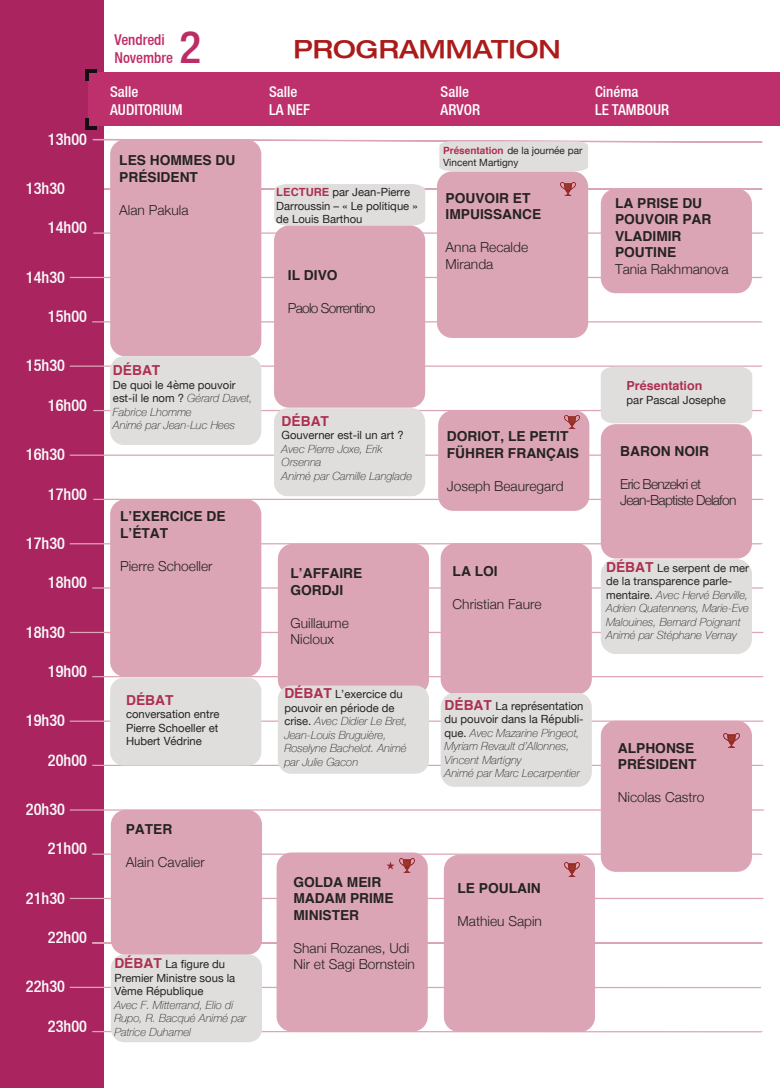
<style>
.page{position:relative;width:780px;height:1088px;background:#fff}
.page>*{position:absolute;margin:0;border:0;box-sizing:border-box;transform-origin:0 0}
.t1{font:500 condensed 45px "Helvetica Neue";color:#be2c66}
.t2{font:500 expanded 25px "Helvetica Neue";color:#aa1b1a}
.t3{font:500 condensed 16.25px "Helvetica Neue";color:#f9f9f9}
.t4{font:500 condensed 15px/18px "Helvetica Neue";color:#fff}
.t5{font:500 condensed 15px/18px "Helvetica Neue";color:#be2c66}
.t6{font:700 13.75px/16.5px "Helvetica";color:#252323}
.t7{font:300 13.75px/16.5px "Helvetica Neue";color:#252323}
.t8{font:300 13.75px/16.5px "Helvetica Neue";letter-spacing:-.055em;color:#252323}
.t9{font:700 13.75px "Helvetica";color:#ae2f52}
.t10{font:700 12.5px "Helvetica";color:#ae2f52}
.t11{font:italic 100 11.25px/13.5px "Helvetica Neue";color:#252323}
.t12{font:11.25px/13.5px "Helvetica Neue";color:#252323}
.t13{font:10px/12px "Helvetica Neue";color:#252323}
.s1{font-weight:400;font-style:normal}
.s2{font-family:"Helvetica";font-weight:700;font-size:13.75px;color:#ae2f52}
.s3{font-family:"Helvetica";font-weight:700;color:#ae2f52}
.s4{font-family:"Helvetica";font-weight:700;font-style:normal;font-size:13.75px;color:#ae2f52}
</style>
<div class="page">
<div style="left:0;top:0;width:104px;height:1088px;background:#aa2460"></div>
<div style="left:88px;top:73px;width:691px;height:53px;background:#be306b"></div>
<svg style="left:69px;top:276px;width:694px;height:3px"></svg>
<svg style="left:69px;top:631px;width:695px;height:3px"></svg>
<svg style="left:69px;top:454px;width:694px;height:3px"></svg>
<svg style="left:69px;top:542px;width:694px;height:3px"></svg>
<svg style="left:69px;top:897px;width:695px;height:3px"></svg>
<svg style="left:69px;top:986px;width:692px;height:3px"></svg>
<svg style="left:69px;top:720px;width:695px;height:2px"></svg>
<svg style="left:93px;top:232px;width:671px;height:2px"></svg>
<svg style="left:92px;top:320px;width:670px;height:3px"></svg>
<svg style="left:92px;top:675px;width:672px;height:3px"></svg>
<svg style="left:93px;top:498px;width:671px;height:3px"></svg>
<svg style="left:92px;top:587px;width:672px;height:2px"></svg>
<svg style="left:92px;top:941px;width:671px;height:3px"></svg>
<svg style="left:92px;top:1030px;width:671px;height:3px"></svg>
<svg style="left:92px;top:764px;width:672px;height:3px"></svg>
<svg style="left:92px;top:853px;width:670px;height:2px"></svg>
<svg style="left:69px;top:809px;width:695px;height:2px"></svg>
<div style="left:110px;top:139px;width:151px;height:217px;background:#dca5b6;border-radius:15px"></div>
<div style="left:110px;top:356px;width:151px;height:89px;background:#e0dedc;border-radius:14px"></div>
<div style="left:110px;top:499px;width:151px;height:178px;background:#dca5b6;border-radius:15px"></div>
<div style="left:110px;top:678px;width:151px;height:87px;background:#e0dedc;border-radius:13px"></div>
<div style="left:111px;top:810px;width:151px;height:145px;background:#dca5b6;border-radius:15px"></div>
<div style="left:111px;top:954px;width:151px;height:88px;background:#e0dedc;border-radius:13px"></div>
<div style="left:274px;top:225px;width:151px;height:183px;background:#dca5b6;border-radius:15px"></div>
<div style="left:274px;top:408px;width:151px;height:88px;background:#e0dedc;border-radius:13px"></div>
<div style="left:278px;top:544px;width:151px;height:151px;background:#dca5b6;border-radius:15px"></div>
<div style="left:278px;top:685px;width:151px;height:89px;background:#e0dedc;border-radius:13px"></div>
<div style="left:276px;top:852px;width:152px;height:179px;background:#dca5b6;border-radius:15px"></div>
<svg style="left:92px;top:138px;width:671px;height:33px"></svg>
<div style="left:437px;top:171px;width:151px;height:167px;background:#dca5b6;border-radius:15px"></div>
<div style="left:438px;top:410px;width:151px;height:101px;background:#dca5b6;border-radius:15px"></div>
<div style="left:440px;top:543px;width:151px;height:151px;background:#dca5b6;border-radius:15px"></div>
<div style="left:440px;top:693px;width:151px;height:94px;background:#e0dedc;border-radius:14px"></div>
<div style="left:444px;top:855px;width:151px;height:177px;background:#dca5b6;border-radius:15px"></div>
<div style="left:600px;top:189px;width:152px;height:104px;background:#dca5b6;border-radius:15px"></div>
<div style="left:600px;top:424px;width:152px;height:134px;background:#dca5b6;border-radius:15px"></div>
<div style="left:600px;top:559px;width:152px;height:95px;background:#e0dedc;border-radius:15px"></div>
<div style="left:600px;top:721px;width:152px;height:151px;background:#dca5b6;border-radius:15px"></div>
<svg style="left:386px;top:862px;width:8px;height:7px"></svg>
<img style="left:399px;top:859px;width:16px;height:13px">
<svg style="left:404px;top:861px;width:5px;height:5px"></svg>
<img style="left:564px;top:863px;width:16px;height:13px">
<svg style="left:569px;top:865px;width:5px;height:5px"></svg>
<img style="left:569px;top:423px;width:6px;height:5px">
<svg style="left:69px;top:365px;width:694px;height:58px"></svg>
<img style="left:560px;top:182px;width:16px;height:2px">
<svg style="left:104px;top:184px;width:659px;height:41px"></svg>
<img style="left:723px;top:734px;width:16px;height:13px">
<svg style="left:729px;top:736px;width:4px;height:4px"></svg>
<hr style="left:85px;top:69px;width:4px;height:12px;background:#120e13">
<hr style="left:85px;top:118px;width:4px;height:11px;background:#120e13">
<hr style="left:87px;top:69px;width:10px;height:4px;background:#120e13">
<svg style="left:89px;top:126px;width:8px;height:3px"></svg>
<h3 class="t3" style="left:48px;top:129px;width:41px">13h00</h3>
<h3 class="t3" style="left:26px;top:179px;width:41px">13h30</h3>
<h3 class="t3" style="left:48px;top:218px;width:41px">14h00</h3>
<h3 class="t3" style="left:26px;top:267px;width:41px">14h30</h3>
<h3 class="t3" style="left:48px;top:307px;width:41px">15h00</h3>
<h3 class="t3" style="left:26px;top:356px;width:41px">15h30</h3>
<h3 class="t3" style="left:48px;top:395px;width:41px">16h00</h3>
<h3 class="t3" style="left:26px;top:445px;width:41px">16h30</h3>
<h3 class="t3" style="left:48px;top:484px;width:41px">17h00</h3>
<h3 class="t3" style="left:26px;top:533px;width:41px">17h30</h3>
<h3 class="t3" style="left:48px;top:573px;width:41px">18h00</h3>
<h3 class="t3" style="left:26px;top:622px;width:41px">18h30</h3>
<h3 class="t3" style="left:48px;top:661px;width:41px">19h00</h3>
<h3 class="t3" style="left:26px;top:711px;width:41px">19h30</h3>
<h3 class="t3" style="left:48px;top:750px;width:41px">20h00</h3>
<h3 class="t3" style="left:26px;top:799px;width:41px">20h30</h3>
<h3 class="t3" style="left:48px;top:839px;width:41px">21h00</h3>
<h3 class="t3" style="left:26px;top:888px;width:41px">21h30</h3>
<h3 class="t3" style="left:48px;top:927px;width:41px">22h00</h3>
<h3 class="t3" style="left:26px;top:977px;width:41px">22h30</h3>
<h3 class="t3" style="left:48px;top:1016px;width:41px">23h00</h3>
<h3 class="t5" style="left:114px;top:30px;width:60px">Vendredi<br>Novembre</h3>
<h1 class="t1" style="left:179px;top:20px;width:23px">2</h1>
<h3 class="t4" style="left:110px;top:83px;width:74px">Salle<br>AUDITORIUM</h3>
<h3 class="t4" style="left:269px;top:83px;width:42px">Salle<br>LA NEF</h3>
<h3 class="t4" style="left:440px;top:83px;width:41px">Salle<br>ARVOR</h3>
<h3 class="t4" style="left:595px;top:83px;width:76px">Cinéma<br>LE TAMBOUR</h3>
<h2 class="t2" style="left:293px;top:34px;width:269px">PROGRAMMATION</h2>
<p class="t6" style="left:119px;top:153px;width:118px">LES HOMMES DU<br>PRÉSIDENT</p>
<p class="t7" style="left:119px;top:201px;width:71px">Alan Pakula</p>
<p class="t9" style="left:113px;top:365px;width:49px">DÉBAT</p>
<p class="t11" style="left:113px;top:378px;width:141px"><span class="s1">De quoi le 4ème pouvoir est-il le nom ?</span> Gérard Davet,<br>Fabrice Lhomme<br>Animé par Jean-Luc Hees</p>
<p class="t6" style="left:120px;top:509px;width:107px">L’EXERCICE DE<br>L’ÉTAT</p>
<p class="t7" style="left:120px;top:557px;width:94px">Pierre Schoeller</p>
<p class="t9" style="left:126px;top:694px;width:49px">DÉBAT</p>
<p class="t12" style="left:126px;top:707px;width:95px;text-align:justify">conversation entre Pierre Schoeller et Hubert Védrine</p>
<p class="t6" style="left:126px;top:822px;width:48px">PATER</p>
<p class="t7" style="left:126px;top:853px;width:80px">Alain Cavalier</p>
<p class="t12" style="left:114px;top:957px;width:122px"><span class="s2">DÉBAT</span> La figure du<br>Premier Ministre sous la<br>Vème République</p>
<p class="t11" style="left:114px;top:998px;width:133px">Avec F. Mitterrand, Elio di<br>Rupo, R. Bacqué Animé par<br>Patrice Duhamel</p>
<p class="t12" style="left:276px;top:185px;width:143px"><span class="s3">LECTURE</span> par Jean-Pierre<br>Darroussin – « Le politique » de Louis Barthou</p>
<p class="t6" style="left:288px;top:268px;width:51px">IL DIVO</p>
<p class="t8" style="left:288px;top:299px;width:89px">Paolo Sorrentino</p>
<p class="t9" style="left:281px;top:415px;width:49px">DÉBAT</p>
<p class="t12" style="left:281px;top:428px;width:123px">Gouverner est-il un art ?</p>
<p class="t11" style="left:281px;top:442px;width:132px">Avec Pierre Joxe, Erik<br>Orsenna<br>Animé par Camille Langlade</p>
<p class="t6" style="left:290px;top:566px;width:73px">L’AFFAIRE<br>GORDJI</p>
<p class="t7" style="left:290px;top:614px;width:60px">Guillaume<br>Nicloux</p>
<p class="t11" style="left:284px;top:687px;width:125px"><span class="s4">DÉBAT</span> <span class="s1">L’exercice du pouvoir en période de crise.</span> Avec Didier Le Bret,<br>Jean-Louis Bruguière,<br>Roselyne Bachelot. Animé par Julie Gacon</p>
<p class="t6" style="left:293px;top:875px;width:102px">GOLDA MEIR<br>MADAM PRIME<br>MINISTER</p>
<p class="t7" style="left:293px;top:939px;width:123px">Shani Rozanes, Udi<br>Nir et Sagi Bornstein</p>
<p class="t13" style="left:443px;top:144px;width:141px"><span class="s3">Présentation</span> de la journée par<br>Vincent Martigny</p>
<p class="t6" style="left:445px;top:191px;width:97px">POUVOIR ET<br>IMPUISSANCE</p>
<p class="t7" style="left:445px;top:239px;width:84px">Anna Recalde<br>Miranda</p>
<p class="t6" style="left:615px;top:196px;width:98px">LA PRISE DU<br>POUVOIR PAR<br>VLADIMIR<br>POUTINE</p>
<p class="t7" style="left:615px;top:260px;width:115px">Tania Rakhmanova</p>
<p class="t6" style="left:447px;top:429px;width:134px">DORIOT, LE PETIT<br>FÜHRER FRANÇAIS</p>
<p class="t7" style="left:447px;top:477px;width:118px">Joseph Beauregard</p>
<p class="t6" style="left:452px;top:564px;width:47px">LA LOI</p>
<p class="t7" style="left:452px;top:595px;width:90px">Christian Faure</p>
<p class="t10" style="left:626px;top:381px;width:77px">Présentation</p>
<p class="t12" style="left:626px;top:393px;width:101px">par Pascal Josephe</p>
<p class="t6" style="left:620px;top:443px;width:90px">BARON NOIR</p>
<p class="t8" style="left:620px;top:475px;width:118px">Eric Benzekri et<br>Jean-Baptiste Delafon</p>
<p class="t11" style="left:606px;top:561px;width:144px"><span class="s4">DÉBAT</span> <span class="s1">Le serpent de mer de la transparence parle&shy;mentaire.</span> Avec Hervé Berville,<br>Adrien Quatennens, Marie-Eve<br>Malouines, Bernard Poignant<br>Animé par Stéphane Vernay</p>
<p class="t11" style="left:444px;top:699px;width:140px"><span class="s4">DÉBAT</span> <span class="s1">La représentation du pouvoir dans la Républi&shy;que.</span> Avec Mazarine Pingeot,<br>Myriam Revault d’Allonnes,<br>Vincent Martigny<br>Animé par Marc Lecarpentier</p>
<p class="t6" style="left:618px;top:740px;width:80px">ALPHONSE<br>PRÉSIDENT</p>
<p class="t7" style="left:618px;top:789px;width:88px">Nicolas Castro</p>
<p class="t6" style="left:457px;top:881px;width:85px">LE POULAIN</p>
<p class="t7" style="left:457px;top:913px;width:86px">Mathieu Sapin</p>
</div>
